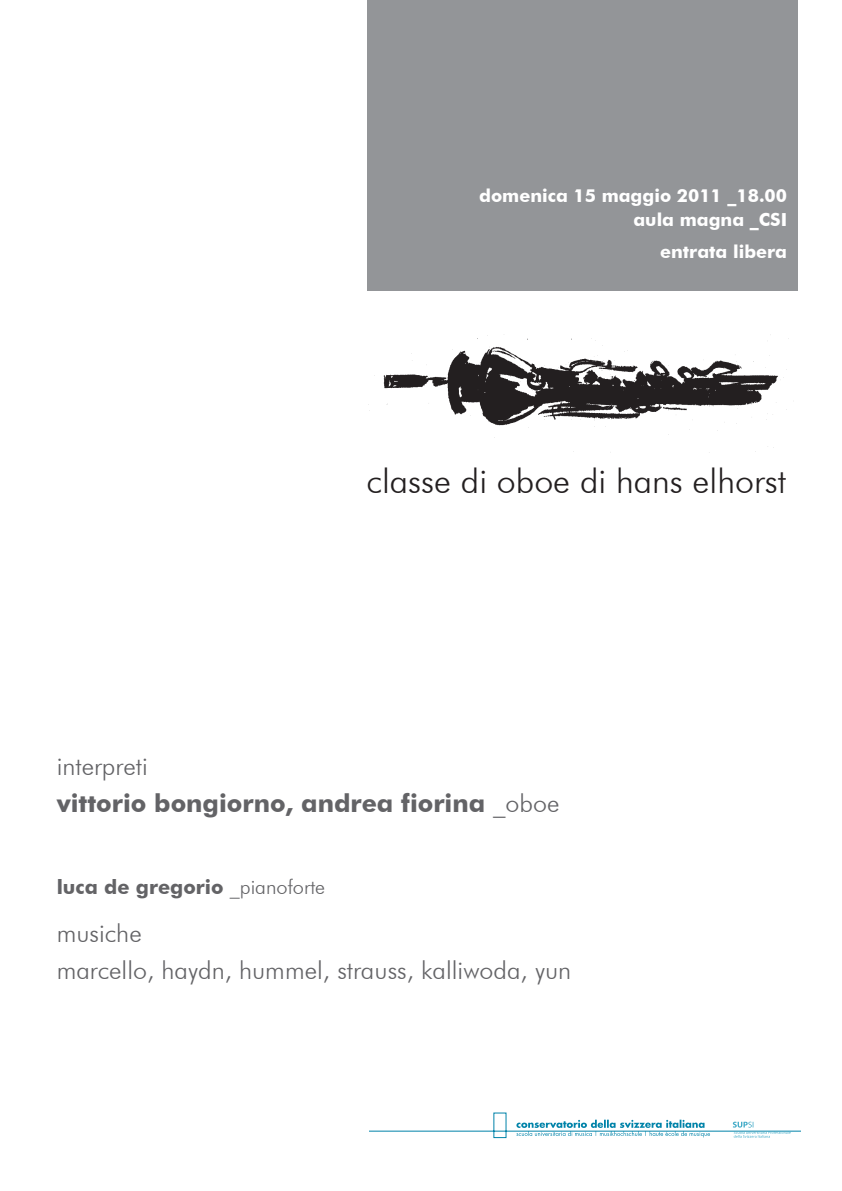
<style>
.page{position:relative;width:842px;height:1191px;background:#fff}
.page>*{position:absolute;margin:0;border:0;box-sizing:border-box;transform-origin:0 0}
.t1{font:300 34px "Futura BT";color:#231f20}
.t2{font:300 25px "Futura BT";color:#636366}
.t3{font:700 25px "Futura BT";color:#636366}
.t4{font:700 20px "Futura BT";color:#636366}
.t5{font:700 18px/24px "Futura BT";color:#fff;text-align:right}
.s1{font-weight:300}
</style>
<div class="page">
<div style="left:367px;top:0;width:430px;height:291px;background:#939598"></div>
<svg style="left:369px;top:1112px;width:431px;height:26px"></svg>
<img style="left:368px;top:334px;width:421px;height:119px">
<p class="t5" style="left:479px;top:184px;width:309px">domenica 15 maggio 2011 _18.00 aula magna _CSI</p>
<p class="t5" style="left:660px;top:240px;width:128px">entrata libera</p>
<p class="t2" style="left:57px;top:751px;width:93px">interpreti</p>
<h1 class="t1" style="left:367px;top:461px;width:421px">classe di oboe di hans elhorst</h1>
<p class="t3" style="left:57px;top:788px;width:504px">vittorio bongiorno, andrea fiorina <span class="s1">_oboe</span></p>
<p class="t4" style="left:57px;top:874px;width:270px">luca de gregorio <span class="s1">_pianoforte</span></p>
<p class="t2" style="left:57px;top:917px;width:87px">musiche</p>
<p class="t2" style="left:57px;top:955px;width:516px">marcello, haydn, hummel, strauss, kalliwoda, yun</p>
</div>
